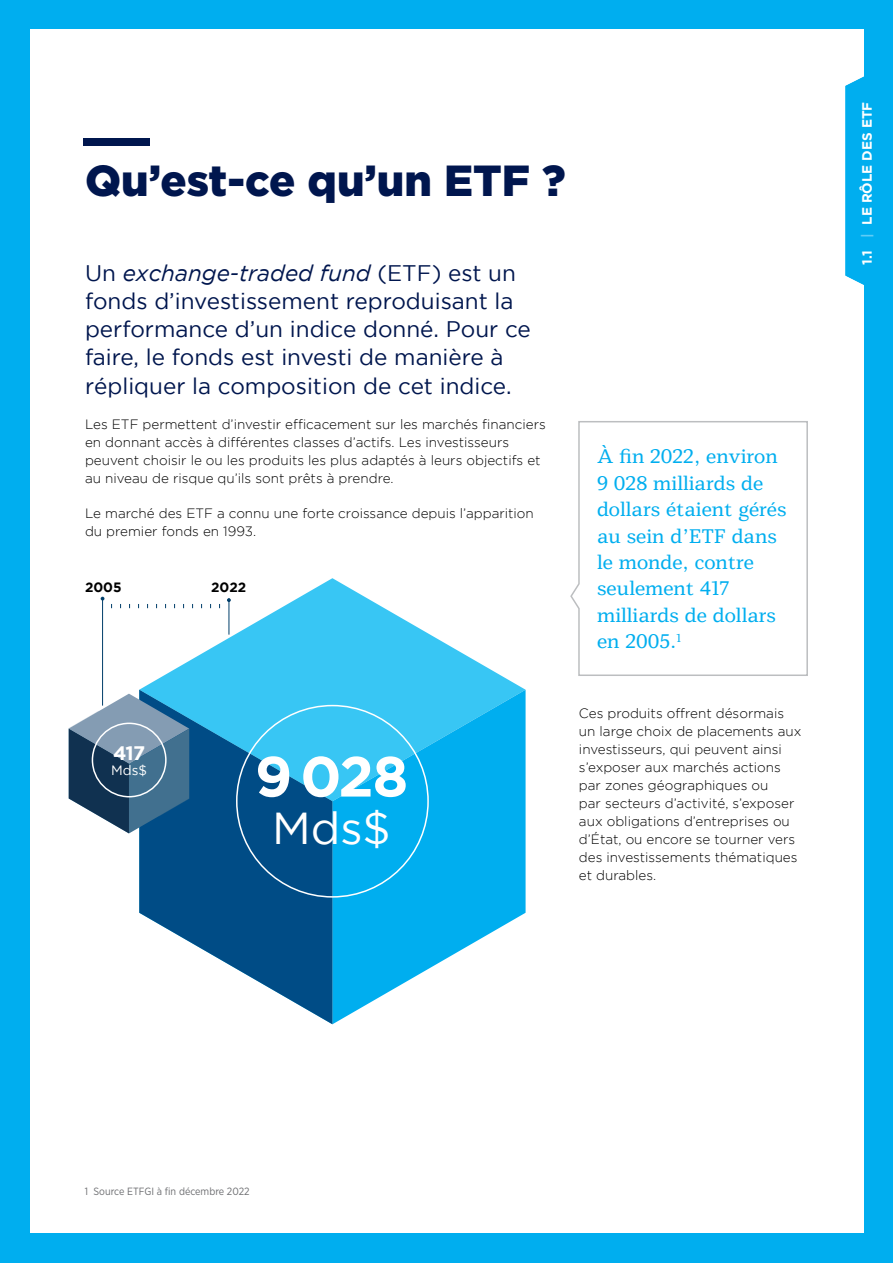
<style>
.page{position:relative;width:893px;height:1263px;background:#00aeef}
.page>*{position:absolute;margin:0;border:0;box-sizing:border-box;transform-origin:0 0}
.t1{font:700 56.55px "Gotham";color:#fff}
.t2{font:44.55px "Gotham";color:#fff}
.t3{font:900 43.5px "Gotham";color:#00164e}
.t4{font:22.5px/28.2px "Gotham";color:#00164e}
.t5{font:19.5px/26.4px "Mediator Serif Web";color:#00aeef}
.t6{font:700 19.5px "Gotham";color:#fff}
.t7{font:300 13.5px/18px "Gotham";color:#000}
.t8{font:700 13.5px "Gotham";color:#fff}
.t9{font:700 13.5px "Gotham";color:#000}
.t10{font:13.5px "Gotham";color:#fff}
.t11{font:10.5px "Gotham Narrow";color:#6d6e71}
.s1{font-style:italic}
.s2{color:#5fccf6}
</style>
<div class="page">
<div style="left:30px;top:30px;width:833px;height:1203px;background:#fff"></div>
<svg style="left:845px;top:62px;width:19px;height:237px"></svg>
<svg style="left:139px;top:578px;width:387px;height:112px"></svg>
<svg style="left:332px;top:690px;width:194px;height:334px;fill:#00aeef"></svg>
<svg style="left:227px;top:598px;width:4px;height:4px"></svg>
<hr style="left:102px;top:598px;width:1px;height:108px;background:#003e6a">
<hr style="left:229px;top:598px;width:1px;height:37px;background:#003e6a">
<svg style="left:139px;top:690px;width:193px;height:334px;fill:#004c86"></svg>
<svg style="left:69px;top:694px;width:120px;height:139px;background:#5b7f9b"></svg>
<div style="left:92px;top:722px;width:75px;height:75px;border:2px solid #fff;border-radius:50%"></div>
<div style="left:84px;top:138px;width:66px;height:7px;background:#00164e"></div>
<svg style="left:570px;top:421px;width:238px;height:255px"></svg>
<h3 class="t3" style="left:85px;top:156px;width:482px">Qu’est-ce qu’un ETF ?</h3>
<h3 class="t4" style="left:85px;top:258px;width:447px">Un <span class="s1">exchange-traded fund</span> (ETF) est un fonds d’investissement reproduisant la performance d’un indice donné. Pour ce faire, le fonds est investi de manière à répliquer la composition de cet indice.</h3>
<p class="t7" style="left:85px;top:415px;width:462px">Les ETF permettent d’investir efficacement sur les marchés financiers en donnant accès à différentes classes d’actifs. Les investisseurs peuvent choisir le ou les produits les plus adaptés à leurs objectifs et au niveau de risque qu’ils sont prêts à prendre.</p>
<p class="t7" style="left:85px;top:504px;width:450px">Le marché des ETF a connu une forte croissance depuis l’apparition du premier fonds en 1993.</p>
<p class="t9" style="left:85px;top:579px;width:38px">2005</p>
<p class="t9" style="left:211px;top:579px;width:37px">2022</p>
<h3 class="t6" style="left:113px;top:741px;width:34px">417</h3>
<p class="t10" style="left:111px;top:762px;width:37px">Mds$</p>
<h1 class="t1" style="left:255px;top:744px;width:155px">9 028</h1>
<h2 class="t2" style="left:272px;top:803px;width:120px">Mds$</h2>
<h3 class="t5" style="left:597px;top:444px;width:191px">À fin 2022, environ<br>9 028 milliards de dollars étaient gérés au sein d’ETF dans le monde, contre seulement 417 milliards de dollars en 2005.<sup>1</sup></h3>
<p class="t7" style="left:579px;top:704px;width:224px">Ces produits offrent désormais un large choix de placements aux investisseurs, qui peuvent ainsi s’exposer aux marchés actions par zones géographiques ou<br>par secteurs d’activité, s’exposer aux obligations d’entreprises ou d’État, ou encore se tourner vers des investissements thématiques et durables.</p>
<p class="t8" style="left:859px;top:265px;width:165px;rotate:-90deg">1.1 <span class="s2">|</span> LE RÔLE DES ETF</p>
<p class="t11" style="left:85px;top:1185px;width:166px">1 Source ETFGI à fin décembre 2022</p>
</div>
